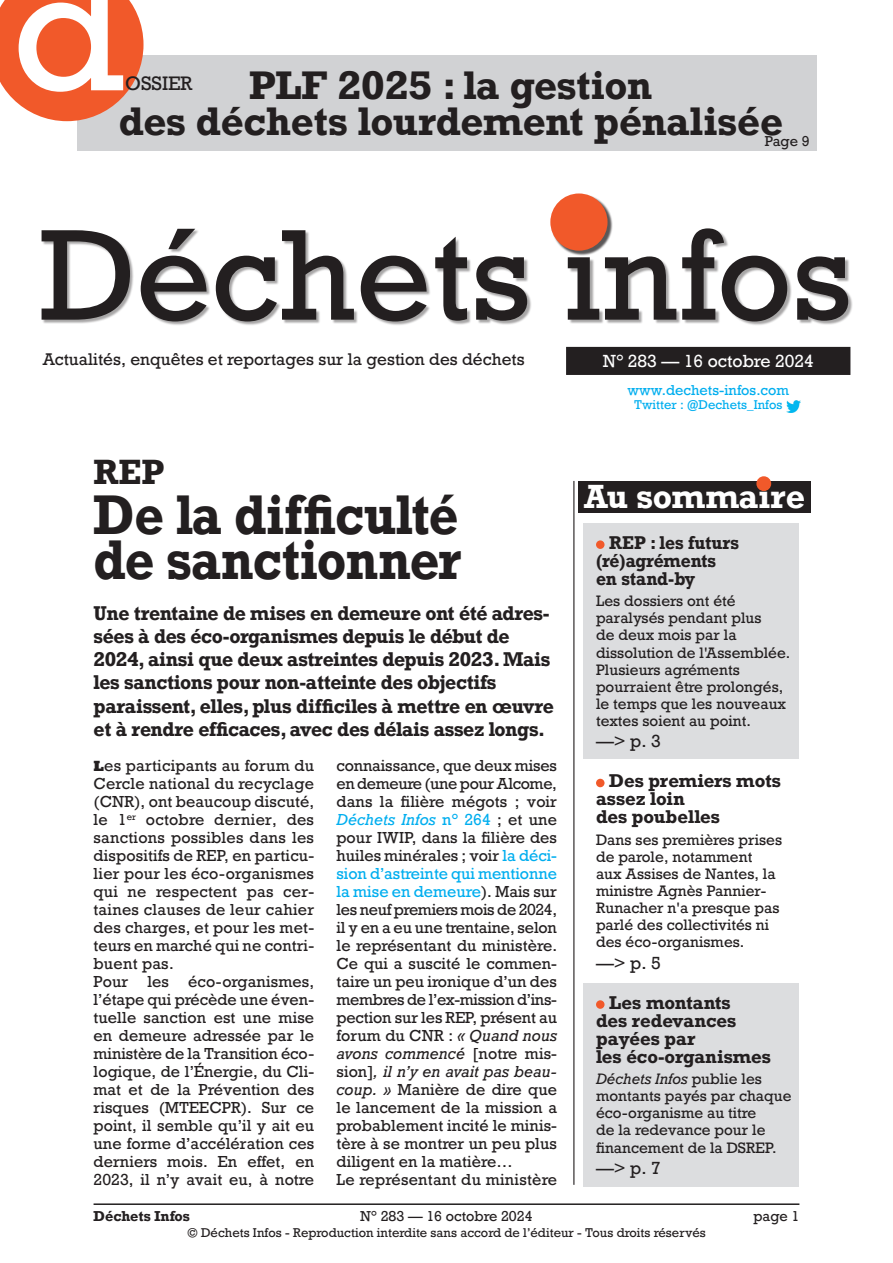
<style>
.page{position:relative;width:893px;height:1263px;background:#fff}
.page>*{position:absolute;margin:0;border:0;box-sizing:border-box;transform-origin:0 0}
.t1{font:166.5px "Rockwell";color:#fff}
.t2{font:121.5px "Rockwell";color:#231f20}
.Titre_32{font:700 52.5px/45px "Rockwell";letter-spacing:-.01em;color:#231f20;scale:.92 1}
.t3{font:700 37.5px/36px "Rockwell";letter-spacing:-.01em;color:#231f20;text-align:center}
.Titre_32-2{font:700 33px "Rockwell";color:#231f20;scale:.96 1}
.t4{font:700 31.5px "Rockwell";letter-spacing:-.005em;color:#fff}
.Titre_32-3{font:700 18.75px/23.2px "Rockwell";letter-spacing:-.015em;color:#231f20}
.t5{font:18.3px "Rockwell";color:#231f20}
.Sommaire_titre{font:700 17.4px/18px "Rockwell";color:#231f20}
.Sommaire_titre-2{font:700 17.4px/18px "Rockwell";color:#231f20;scale:.94 1}
.t6{font:16.5px "Rockwell";color:#fff}
.Sommaire_pagination{font:16.5px "Rockwell";color:#231f20}
.t7{font:15.9px "Rockwell";color:#231f20}
.Texte_courant{font:15px/18px "Rockwell";letter-spacing:.005em;color:#231f20;text-align:justify}
.Sommaire_texte_courant{font:14.25px/17.1px "Rockwell";color:#231f20}
.t8{font:13.5px "Rockwell";color:#231f20}
.t9{font:13.5px "Rockwell";color:#00aeef}
.t10{font:700 13.5px "Rockwell";color:#231f20}
.t11{font:12px "Rockwell";color:#231f20}
.t12{font:12px "Rockwell";color:#00aeef}
.s1{font-family:"Rockwell Std";font-weight:800}
.s2{font-style:italic;color:#00aeef}
.s3{color:#00aeef}
.s4{font-style:italic}
</style>
<div class="page">
<hr style="left:94px;top:1203px;width:705px;height:2px;background:#231f20">
<div style="left:77px;top:55px;width:739px;height:96px;background:#d1d2d4"></div>
<div style="left:567px;top:348px;width:283px;height:26px;background:#231f20"></div>
<div style="left:566px;top:347px;width:284px;height:28px;border:2px solid #231f20"></div>
<div style="left:43px;top:230px;width:810px;height:96px;background:#231f20;opacity:.4"></div>
<div style="left:551px;top:194px;width:61px;height:61px;background:#231f20;opacity:.75"></div>
<div style="left:550px;top:193px;width:57px;height:58px;background:#f1592a;border-radius:50%"></div>
<img style="left:787px;top:401px;width:14px;height:11px">
<hr style="left:573px;top:481px;width:1px;height:704px;background:#231f20">
<div style="left:583px;top:523px;width:216px;height:236px;background:#dcdddf"></div>
<div style="left:583px;top:983px;width:216px;height:204px;background:#dcdddf"></div>
<div style="left:578px;top:481px;width:233px;height:32px;background:#231f20"></div>
<div style="left:756px;top:476px;width:15px;height:15px;background:#f1592a;border-radius:50%"></div>
<div style="left:596px;top:540px;width:8px;height:9px;background:#f1592a;border-radius:50%"></div>
<div style="left:596px;top:779px;width:8px;height:8px;background:#f1592a;border-radius:50%"></div>
<div style="left:596px;top:1000px;width:8px;height:9px;background:#f1592a;border-radius:50%"></div>
<svg style="left:0;top:0;width:144px;height:121px;background:#ef6a41"></svg>
<p class="t1" style="left:12px;top:-73px;width:114px">d</p>
<p class="t3" style="left:119px;top:67px;width:666px">PLF 2025 : la gestion<br>des déchets lourdement pénalisée</p>
<p class="t5" style="left:125px;top:72px;width:69px">OSSIER</p>
<p class="t8" style="left:765px;top:133px;width:46px">Page 9</p>
<p class="t2" style="left:40px;top:200px;width:814px">Déchets infos</p>
<p class="t7" style="left:43px;top:349px;width:484px">Actualités, enquêtes et reportages sur la gestion des déchets</p>
<p class="t6" style="left:603px;top:351px;width:212px">N° 283 — 16 octobre 2024</p>
<p class="Titre_32-2" style="left:94px;top:451px;width:75px">REP</p>
<p class="Titre_32" style="left:94px;top:492px;width:402px">De la difficulté de sanctionner</p>
<p class="Titre_32-3" style="left:94px;top:601px;width:462px">Une trentaine de mises en demeure ont été adres&shy;sées à des éco-organismes depuis le début de 2024, ainsi que deux astreintes depuis 2023. Mais les sanctions pour non-atteinte des objectifs paraissent, elles, plus difficiles à mettre en œuvre et à rendre efficaces, avec des délais assez longs.</p>
<p class="Texte_courant" style="left:94px;top:757px;width:222px"><span class="s1">L</span>es participants au forum du Cercle national du recyclage (CNR), ont beaucoup discuté, le 1<sup>er</sup> octobre dernier, des sanctions possibles dans les dispositifs de REP, en particu&shy;lier pour les éco-organismes qui ne respectent pas cer&shy;taines clauses de leur cahier des charges, et pour les met&shy;teurs en marché qui ne contri&shy;buent pas.</p>
<p class="Texte_courant" style="left:94px;top:973px;width:36px">Pour</p>
<p class="Texte_courant" style="left:147px;top:973px;width:23px">les</p>
<p class="Texte_courant" style="left:336px;top:757px;width:222px">connaissance, que deux mises en demeure (une pour Alcome, dans la filière mégots ; voir <span class="s2">Déchets Infos</span> <span class="s3">n° 264</span> ; et une pour IWIP, dans la filière des huiles minérales ; voir <span class="s3">la déci&shy;sion d’astreinte qui mentionne la mise en demeure</span>). Mais sur les neuf premiers mois de 2024, il y en a eu une trentaine, selon le représentant du ministère.<br>Ce qui a suscité le commen&shy;taire un peu ironique d’un des membres de l’ex-mission d’ins&shy;pection sur les REP, présent au forum du CNR : <span class="s4">« Quand nous avons commencé</span> [notre mis&shy;sion]<span class="s4">, il n’y en avait pas beau&shy;coup. »</span> Manière de dire que le lancement de la mission a probablement incité le minis&shy;tère à se montrer un peu plus diligent en la matière…</p>
<p class="Texte_courant" style="left:336px;top:1171px;width:222px">Le représentant du ministère</p>
<p class="Texte_courant" style="left:94px;top:973px;width:222px;text-indent:95px">éco-organismes, l’étape qui précède une éven&shy;tuelle sanction est une mise en demeure adressée par le ministère de la Transition éco&shy;logique, de l’Énergie, du Cli&shy;mat et de la Prévention des risques (MTEECPR). Sur ce point, il semble qu’il y ait eu une forme d’accélération ces derniers mois. En effet, en 2023, il n’y avait eu, à notre</p>
<p class="t9" style="left:627px;top:381px;width:163px">www.dechets-infos.com</p>
<p class="t12" style="left:634px;top:397px;width:150px">Twitter : @Dechets_Infos</p>
<p class="t4" style="left:584px;top:477px;width:222px">Au sommaire</p>
<p class="Sommaire_titre-2" style="left:596px;top:533px;width:153px;text-indent:13px">REP : les futurs (ré)agréments en stand-by</p>
<p class="Sommaire_texte_courant" style="left:596px;top:593px;width:196px">Les dossiers ont été paralysés pendant plus<br>de deux mois par la dissolution de l'Assemblée.<br>Plusieurs agréments pourraient être prolongés, le temps que les nouveaux textes soient au point.</p>
<p class="Sommaire_pagination" style="left:596px;top:731px;width:66px">—&gt; p. 3</p>
<p class="Sommaire_titre" style="left:596px;top:772px;width:186px;text-indent:13px">Des premiers mots assez loin<br>des poubelles</p>
<p class="Sommaire_texte_courant" style="left:596px;top:831px;width:188px">Dans ses premières prises de parole, notamment<br>aux Assises de Nantes, la ministre Agnès Pannier-<br>Runacher n'a presque pas parlé des collectivités ni des éco-organismes.</p>
<p class="Sommaire_pagination" style="left:596px;top:952px;width:66px">—&gt; p. 5</p>
<p class="Sommaire_titre" style="left:596px;top:993px;width:176px;text-indent:13px">Les montants<br>des redevances payées par<br>les éco-organismes</p>
<p class="Sommaire_texte_courant" style="left:596px;top:1071px;width:197px"><span class="s4">Déchets Infos</span> publie les montants payés par chaque éco-organisme au titre<br>de la redevance pour le financement de la DSREP.</p>
<p class="Sommaire_pagination" style="left:596px;top:1158px;width:66px">—&gt; p. 7</p>
<p class="t10" style="left:94px;top:1207px;width:98px">Déchets Infos</p>
<p class="t8" style="left:360px;top:1207px;width:174px">N° 283 — 16 octobre 2024</p>
<p class="t8" style="left:753px;top:1207px;width:48px">page 1</p>
<p class="t11" style="left:187px;top:1225px;width:520px">© Déchets Infos - Reproduction interdite sans accord de l’éditeur - Tous droits réservés</p>
</div>
